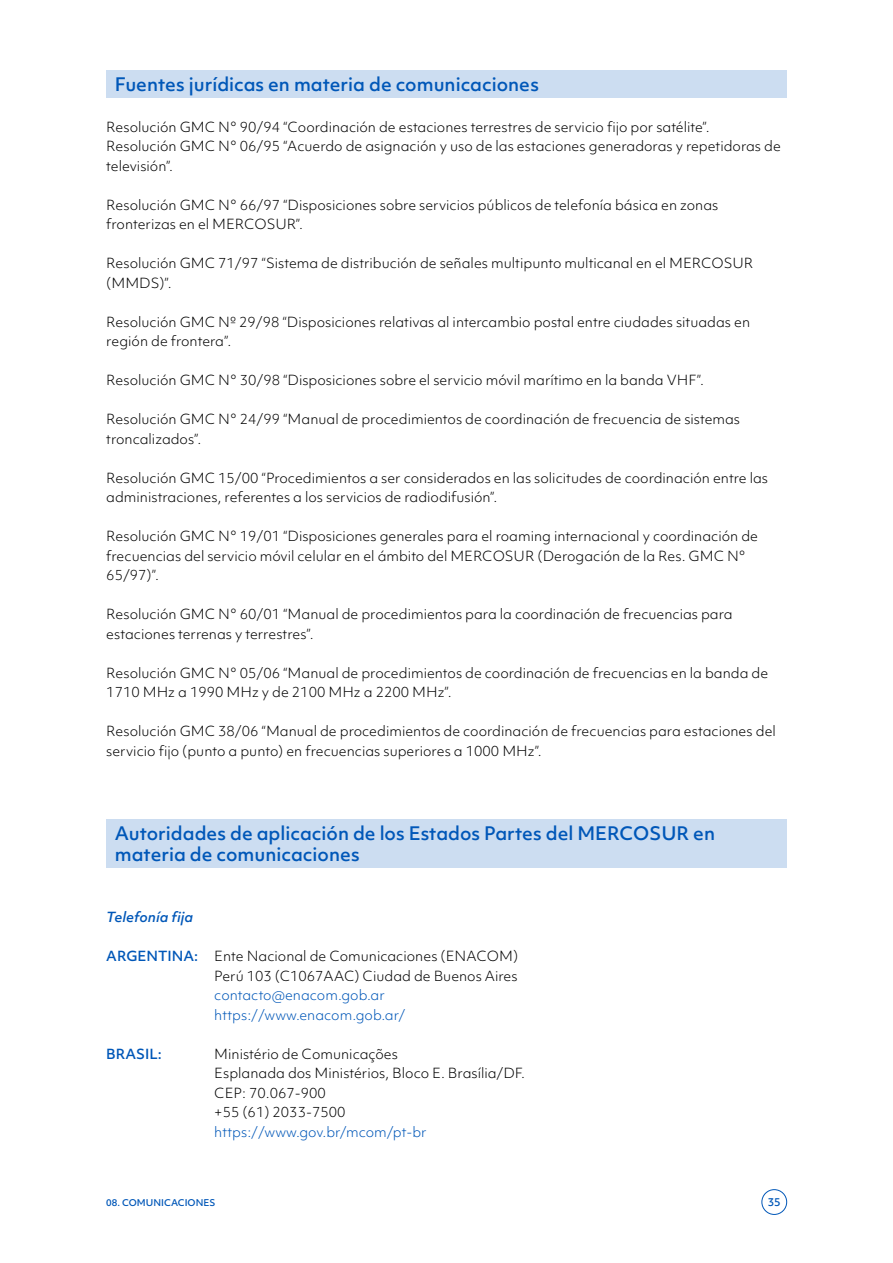
<style>
.page{position:relative;width:893px;height:1263px;background:#fff}
.page>*{position:absolute;margin:0;border:0;box-sizing:border-box;transform-origin:0 0}
.t1{font:500 18px/21px "Objektiv Mk 1";color:#0057b8}
.t2{font:300 13.5px/19.5px "Objektiv Mk 1";color:#000}
.t3{font:300 13.5px/19.5px "Objektiv Mk 1";color:#0057b8}
.t4{font:italic 500 13.5px "Objektiv Mk 1";color:#0057b8}
.t5{font:500 13.5px "Objektiv Mk 1";color:#0057b8}
.t6{font:500 10.5px "Objektiv Mk 1";color:#0057b8}
.t7{font:500 9px "Objektiv Mk 1";color:#0057b8}
.s1{font-weight:500;color:#0057b8}
</style>
<div class="page">
<div style="left:106px;top:70px;width:681px;height:28px;background:#ccddf1"></div>
<div style="left:106px;top:819px;width:681px;height:48px;background:#ccddf1"></div>
<div style="left:761px;top:1189px;width:26px;height:26px;border:1px solid #0057b8;border-radius:50%"></div>
<h1 class="t1" style="left:115px;top:74px;width:426px">Fuentes jurídicas en materia de comunicaciones</h1>
<p class="t2" style="left:106px;top:117px;width:676px">Resolución GMC N° 90/94 “Coordinación de estaciones terrestres de servicio fijo por satélite”.<br>Resolución GMC N° 06/95 “Acuerdo de asignación y uso de las estaciones generadoras y repetidoras de televisión”.</p>
<p class="t2" style="left:106px;top:195px;width:614px">Resolución GMC N° 66/97 “Disposiciones sobre servicios públicos de telefonía básica en zonas fronterizas en el MERCOSUR”.</p>
<p class="t2" style="left:106px;top:253px;width:648px">Resolución GMC 71/97 “Sistema de distribución de señales multipunto multicanal en el MERCOSUR (MMDS)”.</p>
<p class="t2" style="left:106px;top:312px;width:645px">Resolución GMC Nº 29/98 “Disposiciones relativas al intercambio postal entre ciudades situadas en región de frontera”.</p>
<p class="t2" style="left:106px;top:370px;width:599px">Resolución GMC N° 30/98 “Disposiciones sobre el servicio móvil marítimo en la banda VHF”.</p>
<p class="t2" style="left:106px;top:409px;width:635px">Resolución GMC N° 24/99 “Manual de procedimientos de coordinación de frecuencia de sistemas troncalizados”.</p>
<p class="t2" style="left:106px;top:468px;width:663px">Resolución GMC 15/00 “Procedimientos a ser considerados en las solicitudes de coordinación entre las administraciones, referentes a los servicios de radiodifusión”.</p>
<p class="t2" style="left:106px;top:526px;width:653px">Resolución GMC N° 19/01 “Disposiciones generales para el roaming internacional y coordinación de frecuencias del servicio móvil celular en el ámbito del MERCOSUR (Derogación de la Res. GMC N°<br>65/97)”.</p>
<p class="t2" style="left:106px;top:604px;width:628px">Resolución GMC N° 60/01 “Manual de procedimientos para la coordinación de frecuencias para estaciones terrenas y terrestres”.</p>
<p class="t2" style="left:106px;top:663px;width:663px">Resolución GMC N° 05/06 “Manual de procedimientos de coordinación de frecuencias en la banda de<br>1710 MHz a 1990 MHz y de 2100 MHz a 2200 MHz”.</p>
<p class="t2" style="left:106px;top:721px;width:671px">Resolución GMC 38/06 “Manual de procedimientos de coordinación de frecuencias para estaciones del servicio fijo (punto a punto) en frecuencias superiores a 1000 MHz”.</p>
<h1 class="t1" style="left:115px;top:822px;width:602px">Autoridades de aplicación de los Estados Partes del MERCOSUR en materia de comunicaciones</h1>
<p class="t4" style="left:106px;top:908px;width:89px">Telefonía fija</p>
<p class="t2" style="left:106px;top:946px;width:413px;text-align:right"><span class="s1">ARGENTINA:</span> Ente Nacional de Comunicaciones (ENACOM)<br>Perú 103 (C1067AAC) Ciudad de Buenos Aires</p>
<p class="t3" style="left:214px;top:985px;width:192px">contacto@enacom.gob.ar https://www.enacom.gob.ar/</p>
<p class="t5" style="left:106px;top:1044px;width:57px">BRASIL:</p>
<p class="t2" style="left:214px;top:1044px;width:312px">Ministério de Comunicações<br>Esplanada dos Ministérios, Bloco E. Brasília/DF.<br>CEP: 70.067-900<br>+55 (61) 2033-7500</p>
<p class="t3" style="left:214px;top:1122px;width:214px">https://www.gov.br/mcom/pt-br</p>
<p class="t7" style="left:106px;top:1196px;width:111px">08. COMUNICACIONES</p>
<p class="t6" style="left:768px;top:1195px;width:15px">35</p>
</div>
